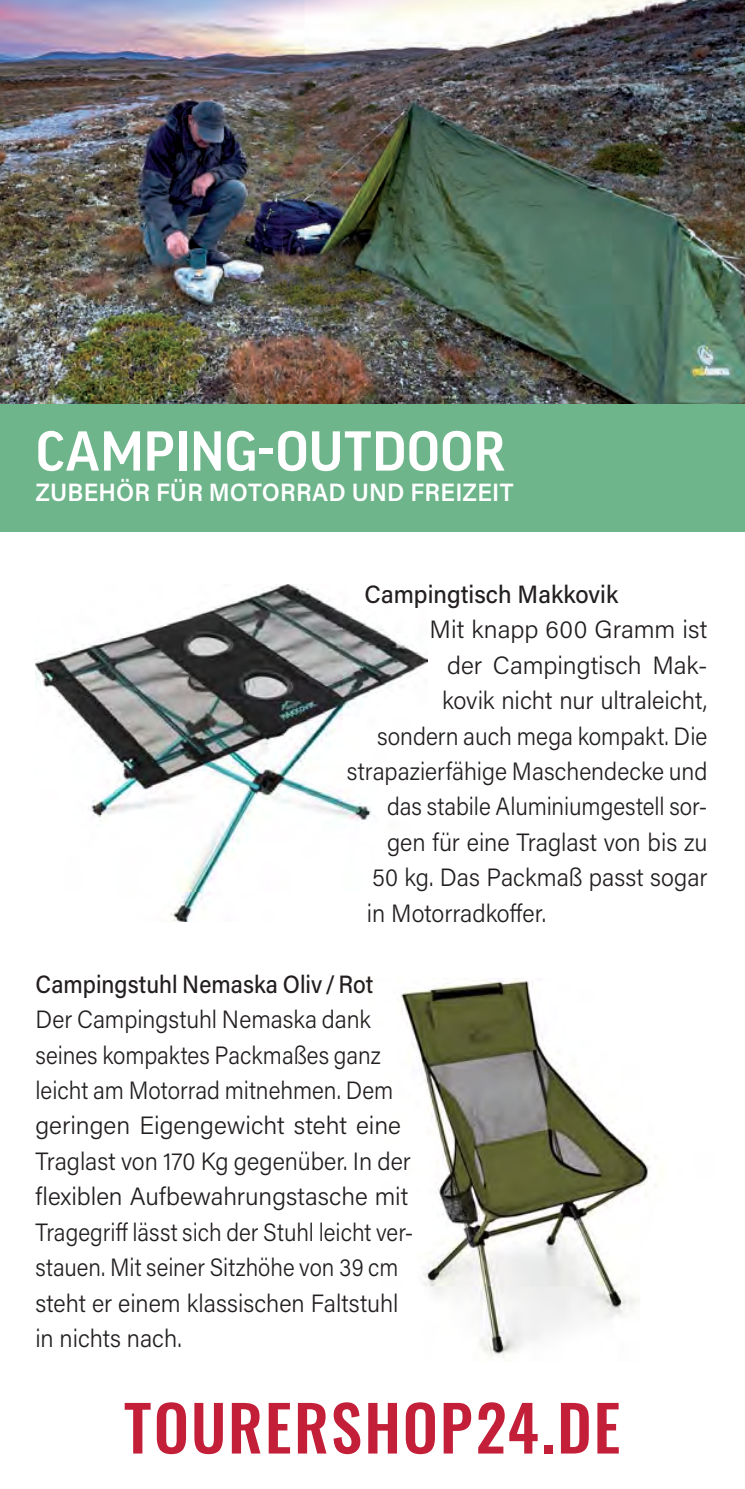
<style>
.page{position:relative;width:745px;height:1489px;background:#fff}
.page>*{position:absolute;margin:0;border:0;box-sizing:border-box;transform-origin:0 0}
.t1{font:500 62.5px "Oswald";letter-spacing:.035em;color:#c31f39}
.t2{font:500 60px "Good Headline Pro";letter-spacing:.005em;color:#fff}
.t3{font:300 25px/35.5px "Acumin Pro";color:#231f20;scale:.93 1}
.t4{font:300 25px "Acumin Pro";color:#231f20;scale:.95 1}
.t5{font:300 25px "Acumin Pro";color:#231f20}
.t6{font:300 25px "Acumin Pro";color:#231f20;scale:.91 1}
.t7{font:600 25px "Acumin Pro";letter-spacing:.01em;color:#fff;scale:.95 1}
.t8{font:500 25px "Acumin Pro";color:#231f20;scale:.91 1}
.t9{font:300 25px "Acumin Pro";color:#231f20;scale:.96 1}
.t10{font:500 25px "Acumin Pro";color:#231f20;scale:.95 1}
</style>
<div class="page">
<img style="left:35px;top:585px;width:392px;height:336px">
<img style="left:0;top:0;width:744px;height:404px">
<img style="left:401px;top:978px;width:248px;height:380px">
<div style="left:0;top:404px;width:744px;height:127px;background:#6eb58b"></div>
<h2 class="t2" style="left:36px;top:422px;width:470px">CAMPING-OUTDOOR</h2>
<p class="t7" style="left:35px;top:474px;width:504px">ZUBEHÖR FÜR MOTORRAD UND FREIZEIT</p>
<p class="t10" style="left:364px;top:576px;width:268px">Campingtisch Makkovik</p>
<p class="t5" style="left:429px;top:612px;width:279px">Mit knapp 600 Gramm ist</p>
<p class="t5" style="left:447px;top:647px;width:261px">der Campingtisch Mak-</p>
<p class="t9" style="left:442px;top:683px;width:278px">kovik nicht nur ultraleicht,</p>
<p class="t3" style="left:377px;top:717px;width:356px">sondern auch mega kompakt. Die</p>
<p class="t3" style="left:347px;top:752px;width:389px">strapazierfähige Maschendecke und</p>
<p class="t6" style="left:387px;top:789px;width:353px">das stabile Aluminiumgestell sor-</p>
<p class="t4" style="left:387px;top:824px;width:338px">gen für eine Traglast von bis zu</p>
<p class="t4" style="left:372px;top:860px;width:354px">50 kg. Das Packmaß passt sogar</p>
<p class="t4" style="left:367px;top:895px;width:190px">in Motorradkoffer.</p>
<p class="t8" style="left:35px;top:966px;width:372px">Campingstuhl Nemaska Oliv /Rot</p>
<p class="t3" style="left:35px;top:1000px;width:407px">Der Campingstuhl Nemaska dank seines kompaktes Packmaßes ganz leicht am Motorrad mitnehmen. Dem geringen Eigengewicht steht eine Traglast von 170 Kg gegenüber. In der flexiblen Aufbewahrungstasche mit Tragegriff lässt sich der Stuhl leicht ver&shy;stauen. Mit seiner Sitzhöhe von 39 cm steht er einem klassischen Faltstuhl in nichts nach.</p>
<h1 class="t1" style="left:124px;top:1384px;width:497px">TOURERSHOP24.DE</h1>
</div>
